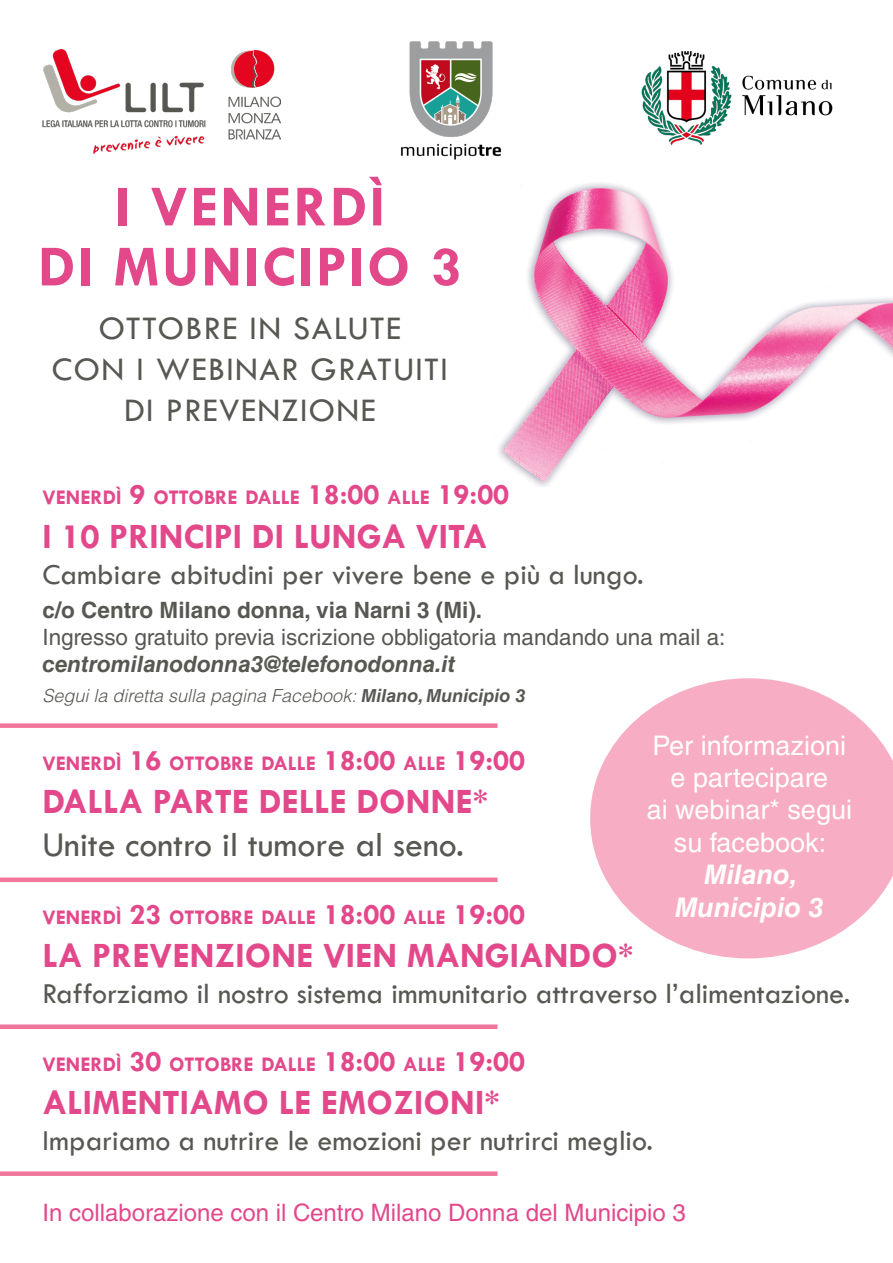
<style>
.page{position:relative;width:893px;height:1263px;background:#fff}
.page>*{position:absolute;margin:0;border:0;box-sizing:border-box;transform-origin:0 0}
.Paragrafo_base{font:700 58.65px "Tw Cen";letter-spacing:.04em;color:#e3488b}
.Paragrafo_base-2{font:700 36px "Tw Cen";color:#e3488b}
.Paragrafo_base-3{font:36px "Tw Cen";color:#585853}
.Paragrafo_base-4{font:34.2px "Tw Cen";letter-spacing:.04em;color:#585852}
.Paragrafo_base-5{font:30px "Tw Cen";color:#585853}
.t1{font:27px "Helvetica LT Std";color:#fff}
.t2{font:italic 700 27px "Helvetica LT Std";color:#fff}
.t3{font:24px "Helvetica LT Std";color:#e3488b}
.Paragrafo_base-6{font:22.5px "Helvetica LT Std";color:#585853}
.Paragrafo_base-7{font:700 22.5px "Helvetica LT Std";color:#585853}
.Paragrafo_base-8{font:italic 700 22.5px "Helvetica LT Std";color:#585853}
.Paragrafo_base-9{font:700 21px "Tw Cen";color:#e3488b}
.Paragrafo_base-10{font:italic 300 18px "Helvetica LT Std";color:#585853}
.s1{font-size:30px}
.s2{font-weight:700}
</style>
<div class="page">
<img style="left:43px;top:49px;width:237px;height:104px">
<img style="left:498px;top:183px;width:395px;height:304px">
<img style="left:400px;top:41px;width:102px;height:119px">
<img style="left:641px;top:51px;width:192px;height:95px">
<div style="left:0;top:723px;width:497px;height:5px;background:#f2769b"></div>
<div style="left:0;top:877px;width:497px;height:5px;background:#f2769b"></div>
<div style="left:0;top:1024px;width:497px;height:5px;background:#f2769b"></div>
<svg style="left:590px;top:678px;width:303px;height:280px;fill:#f7aec4"></svg>
<div style="left:0;top:1171px;width:497px;height:5px;background:#f2769b"></div>
<p class="Paragrafo_base" style="left:115px;top:172px;width:271px">I VENERDÌ</p>
<p class="Paragrafo_base" style="left:38px;top:232px;width:425px">DI MUNICIPIO 3</p>
<p class="Paragrafo_base-4" style="left:99px;top:308px;width:304px">OTTOBRE IN SALUTE</p>
<p class="Paragrafo_base-4" style="left:52px;top:349px;width:398px">CON I WEBINAR GRATUITI</p>
<p class="Paragrafo_base-4" style="left:124px;top:390px;width:253px">DI PREVENZIONE</p>
<p class="Paragrafo_base-9" style="left:43px;top:485px;width:468px">VENERDÌ <span class="s1">9</span> OTTOBRE DALLE <span class="s1">18:00</span> ALLE <span class="s1">19:00</span></p>
<p class="Paragrafo_base-2" style="left:43px;top:515px;width:446px">I 10 PRINCIPI DI LUNGA VITA</p>
<p class="Paragrafo_base-5" style="left:43px;top:556px;width:603px">Cambiare abitudini per vivere bene e più a lungo.</p>
<p class="Paragrafo_base-7" style="left:43px;top:596px;width:441px">c/o Centro Milano donna, via Narni 3 (Mi).</p>
<p class="Paragrafo_base-6" style="left:43px;top:624px;width:684px">Ingresso gratuito previa iscrizione obbligatoria mandando una mail a:</p>
<p class="Paragrafo_base-8" style="left:43px;top:650px;width:414px">centromilanodonna3@telefonodonna.it</p>
<p class="Paragrafo_base-10" style="left:43px;top:684px;width:485px">Segui la diretta sulla pagina Facebook: <span class="s2">Milano, Municipio 3</span></p>
<p class="t1" style="left:653px;top:729px;width:195px">Per informazioni</p>
<p class="t1" style="left:671px;top:762px;width:159px">e partecipare</p>
<p class="t1" style="left:647px;top:794px;width:207px">ai webinar* segui</p>
<p class="t1" style="left:674px;top:827px;width:154px">su facebook:</p>
<p class="t2" style="left:704px;top:858px;width:95px">Milano,</p>
<p class="t2" style="left:675px;top:890px;width:150px">Municipio 3</p>
<p class="Paragrafo_base-9" style="left:43px;top:751px;width:484px">VENERDÌ <span class="s1">16</span> OTTOBRE DALLE <span class="s1">18:00</span> ALLE <span class="s1">19:00</span></p>
<p class="Paragrafo_base-2" style="left:43px;top:780px;width:447px">DALLA PARTE DELLE DONNE*</p>
<p class="Paragrafo_base-3" style="left:43px;top:823px;width:423px">Unite contro il tumore al seno.</p>
<p class="Paragrafo_base-9" style="left:43px;top:905px;width:484px">VENERDÌ <span class="s1">23</span> OTTOBRE DALLE <span class="s1">18:00</span> ALLE <span class="s1">19:00</span></p>
<p class="Paragrafo_base-2" style="left:43px;top:934px;width:592px">LA PREVENZIONE VIEN MANGIANDO*</p>
<p class="Paragrafo_base-5" style="left:43px;top:976px;width:809px">Rafforziamo il nostro sistema immunitario attraverso l’alimentazione.</p>
<p class="Paragrafo_base-9" style="left:43px;top:1052px;width:484px">VENERDÌ <span class="s1">30</span> OTTOBRE DALLE <span class="s1">18:00</span> ALLE <span class="s1">19:00</span></p>
<p class="Paragrafo_base-2" style="left:43px;top:1081px;width:459px">ALIMENTIAMO LE EMOZIONI*</p>
<p class="Paragrafo_base-5" style="left:43px;top:1123px;width:612px">Impariamo a nutrire le emozioni per nutrirci meglio.</p>
<p class="t3" style="left:43px;top:1198px;width:645px">In collaborazione con il Centro Milano Donna del Municipio 3</p>
</div>
